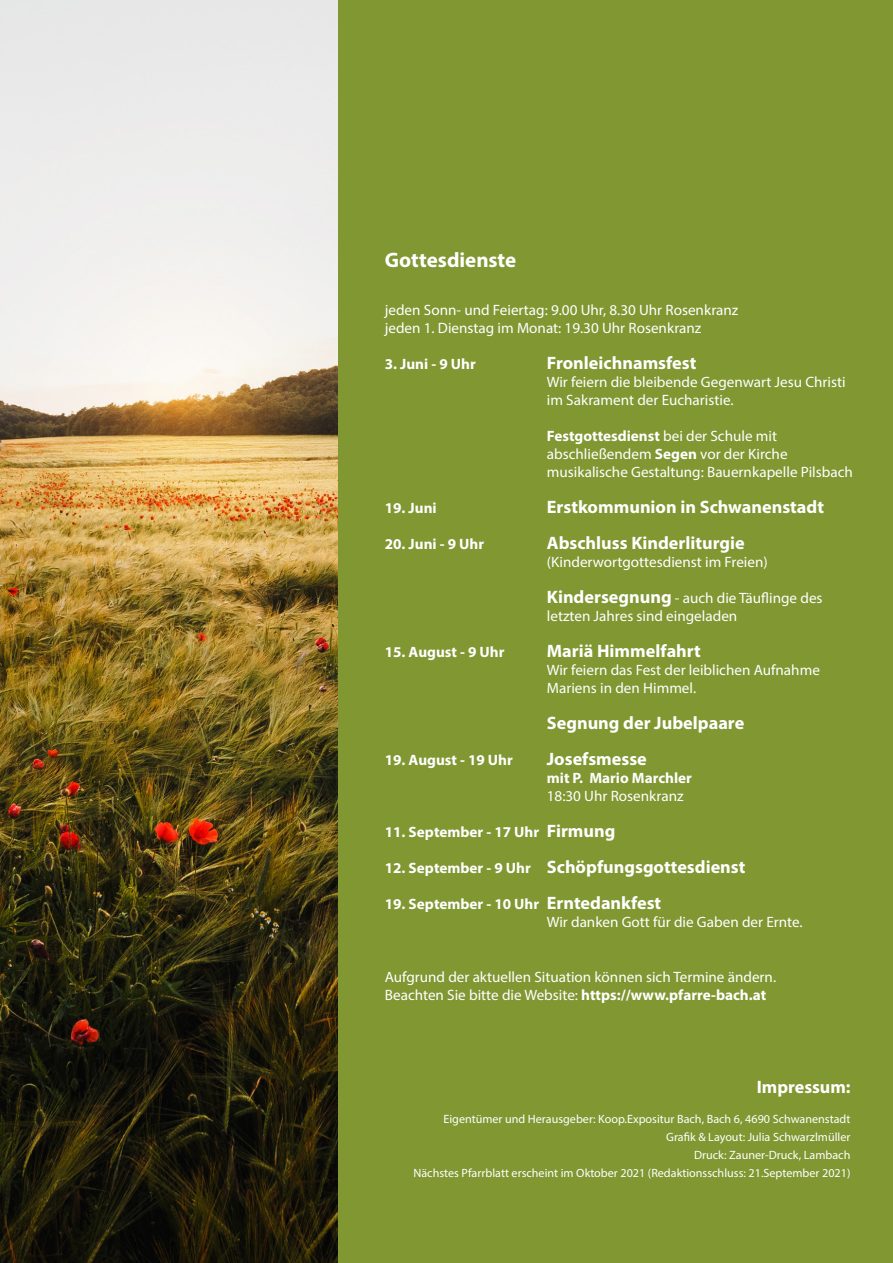
<style>
.page{position:relative;width:893px;height:1263px;background:#fff}
.page>*{position:absolute;margin:0;border:0;box-sizing:border-box;transform-origin:0 0}
.t1{font:700 21px "Myriad Pro";color:#fff}
.Fließtext{font:700 18px "Myriad Pro";color:#fff}
.Fließtext-2{font:15px/18px "Myriad Pro";color:#fff}
.Fließtext-3{font:700 15px "Myriad Pro";color:#fff}
.Fließtext-4{font:12px/18px "Myriad Pro";color:#fff;text-align:right}
.s1{font-weight:400}
.s2{font-weight:700}
.s3{font-weight:700;font-size:18px}
.s4{font-size:18px}
.s5{font-size:15px}
</style>
<div class="page">
<img style="left:0;top:0;width:338px;height:1263px">
<div style="left:338px;top:0;width:555px;height:1263px;background:#809732"></div>
<p class="t1" style="left:385px;top:246px;width:133px">Gottesdienste</p>
<p class="Fließtext-2" style="left:385px;top:301px;width:355px">jeden Sonn- und Feiertag: 9.00 Uhr, 8.30 Uhr Rosenkranz</p>
<p class="Fließtext-2" style="left:385px;top:319px;width:318px">jeden 1. Dienstag im Monat: 19.30 Uhr Rosenkranz</p>
<p class="Fließtext-3" style="left:385px;top:355px;width:92px">3. Juni - 9 Uhr</p>
<p class="Fließtext" style="left:547px;top:352px;width:151px">Fronleichnamsfest</p>
<p class="Fließtext-2" style="left:547px;top:373px;width:300px">Wir feiern die bleibende Gegenwart Jesu Christi im Sakrament der Eucharistie.</p>
<p class="Fließtext-3" style="left:547px;top:427px;width:232px">Festgottesdienst <span class="s1">bei der Schule mit</span></p>
<p class="Fließtext-2" style="left:547px;top:445px;width:242px">abschließendem <span class="s2">Segen</span> vor der Kirche</p>
<p class="Fließtext-2" style="left:547px;top:463px;width:308px">musikalische Gestaltung: Bauernkapelle Pilsbach</p>
<p class="Fließtext-3" style="left:385px;top:499px;width:53px">19. Juni</p>
<p class="Fließtext" style="left:547px;top:496px;width:279px">Erstkommunion in Schwanenstadt</p>
<p class="Fließtext-3" style="left:385px;top:535px;width:101px">20. Juni - 9 Uhr</p>
<p class="Fließtext" style="left:547px;top:532px;width:199px">Abschluss Kinderliturgie</p>
<p class="Fließtext-2" style="left:547px;top:553px;width:222px">(Kinderwortgottesdienst im Freien)</p>
<p class="Fließtext-2" style="left:547px;top:589px;width:277px"><span class="s3">Kindersegnung</span> - auch die Täuflinge des letzten Jahres sind eingeladen</p>
<p class="Fließtext-3" style="left:385px;top:643px;width:121px">15. August - 9 Uhr</p>
<p class="Fließtext" style="left:547px;top:640px;width:156px">Mariä Himmelfahrt</p>
<p class="Fließtext-2" style="left:547px;top:661px;width:275px">Wir feiern das Fest der leiblichen Aufnahme<br>Mariens in den Himmel.</p>
<p class="Fließtext" style="left:547px;top:712px;width:199px">Segnung der Jubelpaare</p>
<p class="Fließtext-3" style="left:385px;top:751px;width:130px">19. August - 19 Uhr</p>
<p class="Fließtext" style="left:547px;top:748px;width:102px">Josefsmesse</p>
<p class="Fließtext-3" style="left:547px;top:769px;width:147px">mit P. Mario Marchler</p>
<p class="Fließtext-2" style="left:547px;top:787px;width:138px">18:30 Uhr Rosenkranz</p>
<p class="Fließtext-3" style="left:385px;top:823px;width:232px">11. September - 17 Uhr <span class="s4">Firmung</span></p>
<p class="Fließtext" style="left:385px;top:856px;width:362px"><span class="s5">12. September - 9 Uhr</span> Schöpfungsgottesdienst</p>
<p class="Fließtext-3" style="left:385px;top:895px;width:278px">19. September - 10 Uhr <span class="s4">Erntedankfest</span></p>
<p class="Fließtext-2" style="left:547px;top:913px;width:257px">Wir danken Gott für die Gaben der Ernte.</p>
<p class="Fließtext-2" style="left:385px;top:967px;width:393px">Aufgrund der aktuellen Situation können sich Termine ändern.</p>
<p class="Fließtext-2" style="left:385px;top:985px;width:383px">Beachten Sie bitte die Website: <span class="s2">https://www.pfarre-bach.at</span></p>
<p class="Fließtext" style="left:757px;top:1075px;width:95px">Impressum:</p>
<p class="Fließtext-4" style="left:443px;top:1110px;width:409px">Eigentümer und Herausgeber: Koop.Expositur Bach, Bach 6, 4690 Schwanenstadt<br>Grafik &amp; Layout: Julia Schwarzlmüller</p>
<p class="Fließtext-4" style="left:694px;top:1146px;width:158px">Druck: Zauner-Druck, Lambach</p>
<p class="Fließtext-4" style="left:413px;top:1164px;width:438px">Nächstes Pfarrblatt erscheint im Oktober 2021 (Redaktionsschluss: 21.September 2021)</p>
</div>
